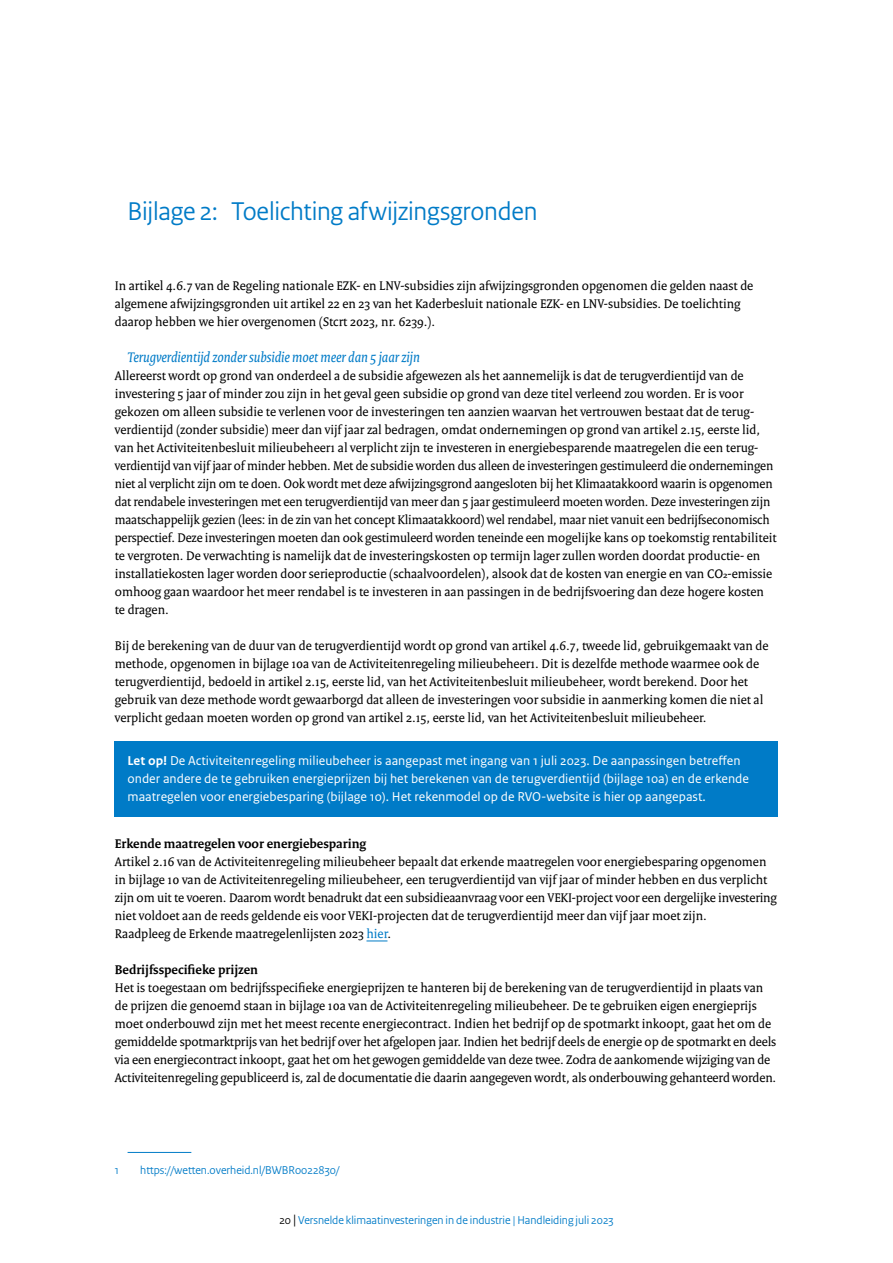
<style>
.page{position:relative;width:893px;height:1263px;background:#fff}
.page>*{position:absolute;margin:0;border:0;box-sizing:border-box;transform-origin:0 0}
.H2_RVO_Kop{font:27px "Rijksoverheid Sans Heading";letter-spacing:-.005em;color:#007bc7}
.H3_RVO_Alineakop_Nie{font:italic 15px "Rijksoverheid Serif";color:#007bc7}
.P_RVO_Broodtekst{font:13.5px/18px "Rijksoverheid Serif";color:#000}
.P_RVO_Kader_Broodtek{font:13.5px/18px "Rijksoverheid Sans Text";color:#fff}
.P_RVO_Broodtekst-2{font:700 13.5px "Rijksoverheid Serif";color:#000}
.P_RVO_Voetregel_tite{font:12px "Rijksoverheid Sans Heading";color:#007bc7}
.s1{font-weight:700}
.s2{color:#007bc7}
.s3{color:#000}
.s4{font-size:14.25px;color:#000}
</style>
<div class="page">
<div style="left:115px;top:742px;width:663px;height:75px;background:#007bc7"></div>
<svg style="left:366px;top:940px;width:21px;height:1px"></svg>
<hr style="left:128px;top:1152px;width:63px;height:1px;background:#007bc7">
<h2 class="H2_RVO_Kop" style="left:128px;top:196px;width:412px">Bijlage 2: Toelichting afwijzingsgronden</h2>
<p class="P_RVO_Broodtekst" style="left:115px;top:276px;width:640px">In artikel 4.6.7 van de Regeling nationale EZK- en LNV-subsidies zijn afwijzingsgronden opgenomen die gelden naast de algemene afwijzingsgronden uit artikel 22 en 23 van het Kaderbesluit nationale EZK- en LNV-subsidies. De toelichting daarop hebben we hier overgenomen (Stcrt 2023, nr. 6239.).</p>
<h3 class="H3_RVO_Alineakop_Nie" style="left:128px;top:348px;width:294px">Terugverdientijd zonder subsidie moet meer dan 5 jaar zijn</h3>
<p class="P_RVO_Broodtekst" style="left:115px;top:366px;width:663px">Allereerst wordt op grond van onderdeel a de subsidie afgewezen als het aannemelijk is dat de terugverdientijd van de investering 5 jaar of minder zou zijn in het geval geen subsidie op grond van deze titel verleend zou worden. Er is voor gekozen om alleen subsidie te verlenen voor de investeringen ten aanzien waarvan het vertrouwen bestaat dat de terug&shy;verdientijd (zonder subsidie) meer dan vijf jaar zal bedragen, omdat ondernemingen op grond van artikel 2.15, eerste lid, van het Activiteitenbesluit milieubeheer1 al verplicht zijn te investeren in energiebesparende maatregelen die een terug&shy;verdientijd van vijf jaar of minder hebben. Met de subsidie worden dus alleen de investeringen gestimuleerd die ondernemingen niet al verplicht zijn om te doen. Ook wordt met deze afwijzingsgrond aangesloten bij het Klimaatakkoord waarin is opgenomen dat rendabele investeringen met een terugverdientijd van meer dan 5 jaar gestimuleerd moeten worden. Deze investeringen zijn maatschappelijk gezien (lees: in de zin van het concept Klimaatakkoord) wel rendabel, maar niet vanuit een bedrijfseconomisch perspectief. Deze investeringen moeten dan ook gestimuleerd worden teneinde een mogelijke kans op toekomstig rentabiliteit te vergroten. De verwachting is namelijk dat de investeringskosten op termijn lager zullen worden doordat productie- en installatiekosten lager worden door serieproductie (schaalvoordelen), alsook dat de kosten van energie en van CO₂-emissie omhoog gaan waardoor het meer rendabel is te investeren in aan passingen in de bedrijfsvoering dan deze hogere kosten te dragen.</p>
<p class="P_RVO_Broodtekst" style="left:115px;top:636px;width:655px">Bij de berekening van de duur van de terugverdientijd wordt op grond van artikel 4.6.7, tweede lid, gebruikgemaakt van de methode, opgenomen in bijlage 10a van de Activiteitenregeling milieubeheer1. Dit is dezelfde methode waarmee ook de terugverdientijd, bedoeld in artikel 2.15, eerste lid, van het Activiteitenbesluit milieubeheer, wordt berekend. Door het gebruik van deze methode wordt gewaarborgd dat alleen de investeringen voor subsidie in aanmerking komen die niet al verplicht gedaan moeten worden op grond van artikel 2.15, eerste lid, van het Activiteitenbesluit milieubeheer.</p>
<p class="P_RVO_Kader_Broodtek" style="left:128px;top:752px;width:623px"><span class="s1">Let op!</span> De Activiteitenregeling milieubeheer is aangepast met ingang van 1 juli 2023. De aanpassingen betreffen onder andere de te gebruiken energieprijzen bij het berekenen van de terugverdientijd (bijlage 10a) en de erkende maatregelen voor energiebesparing (bijlage 10). Het rekenmodel op de RVO-website is hier op aangepast.</p>
<p class="P_RVO_Broodtekst-2" style="left:115px;top:835px;width:253px">Erkende maatregelen voor energiebesparing</p>
<p class="P_RVO_Broodtekst" style="left:115px;top:852px;width:664px">Artikel 2.16 van de Activiteitenregeling milieubeheer bepaalt dat erkende maatregelen voor energiebesparing opgenomen in bijlage 10 van de Activiteitenregeling milieubeheer, een terugverdientijd van vijf jaar of minder hebben en dus verplicht zijn om uit te voeren. Daarom wordt benadrukt dat een subsidieaanvraag voor een VEKI-project voor een dergelijke investering niet voldoet aan de reeds geldende eis voor VEKI-projecten dat de terugverdientijd meer dan vijf jaar moet zijn.<br>Raadpleeg de Erkende maatregelenlijsten 2023 <span class="s2">hier</span>.</p>
<p class="P_RVO_Broodtekst-2" style="left:115px;top:961px;width:145px">Bedrijfsspecifieke prijzen</p>
<p class="P_RVO_Broodtekst" style="left:115px;top:978px;width:663px">Het is toegestaan om bedrijfsspecifieke energieprijzen te hanteren bij de berekening van de terugverdientijd in plaats van de prijzen die genoemd staan in bijlage 10a van de Activiteitenregeling milieubeheer. De te gebruiken eigen energieprijs moet onderbouwd zijn met het meest recente energiecontract. Indien het bedrijf op de spotmarkt inkoopt, gaat het om de gemiddelde spotmarktprijs van het bedrijf over het afgelopen jaar. Indien het bedrijf deels de energie op de spotmarkt en deels via een energiecontract inkoopt, gaat het om het gewogen gemiddelde van deze twee. Zodra de aankomende wijziging van de Activiteitenregeling gepubliceerd is, zal de documentatie die daarin aangegeven wordt, als onderbouwing gehanteerd worden.</p>
<p class="P_RVO_Voetregel_tite" style="left:115px;top:1163px;width:6px">1</p>
<p class="P_RVO_Voetregel_tite" style="left:140px;top:1163px;width:201px">https://wetten.overheid.nl/BWBR0022830/</p>
<p class="P_RVO_Voetregel_tite" style="left:279px;top:1213px;width:336px"><span class="s3">20</span> <span class="s4">|</span> Versnelde klimaatinvesteringen in de industrie | Handleiding juli 2023</p>
</div>
